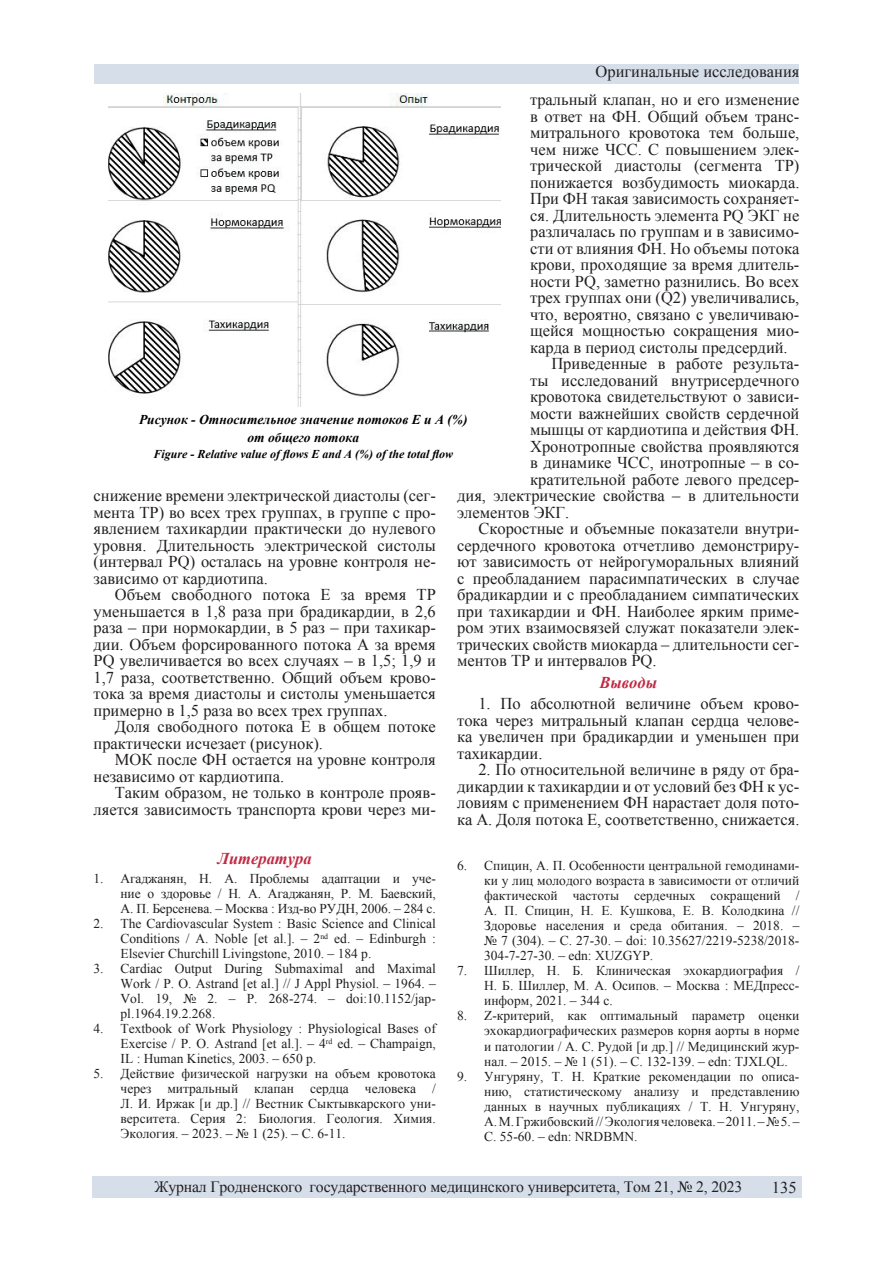
<style>
.page{position:relative;width:893px;height:1263px;background:#fff}
.page>*{position:absolute;margin:0;border:0;box-sizing:border-box;transform-origin:0 0}
.t1{font:16.5px/16.5px "Times New Roman";color:#231f20;text-align:justify}
.t2{font:italic 700 16.5px "Times New Roman";color:#c02a43}
.t3{font:15.75px "Times New Roman";letter-spacing:-.01em;color:#231f20}
.t4{font:13.5px/15px "Times New Roman";color:#231f20;text-align:justify}
.t5{font:italic 700 13.5px/18px "Times New Roman";color:#000001;text-align:center}
.t6{font:italic 700 12px "Times New Roman";color:#000001}
</style>
<div class="page">
<div style="left:94px;top:65px;width:705px;height:19px;background:#d5dee9"></div>
<div style="left:92px;top:1176px;width:709px;height:22px;background:#d5dee9"></div>
<img style="left:108px;top:94px;width:393px;height:313px">
<p class="t1" style="left:595px;top:63px;width:205px">Оригинальные исследования</p>
<p class="t1" style="left:530px;top:91px;width:271px">тральный клапан, но и его изменение</p>
<p class="t1" style="left:530px;top:107px;width:271px">в ответ на ФН. Общий объем транс-</p>
<p class="t1" style="left:530px;top:124px;width:271px">митрального кровотока тем больше,</p>
<p class="t1" style="left:530px;top:140px;width:271px">чем ниже ЧСС. С повышением элек-</p>
<p class="t1" style="left:530px;top:157px;width:271px">трической диастолы (сегмента ТР)</p>
<p class="t1" style="left:530px;top:173px;width:271px">понижается возбудимость миокарда.</p>
<p class="t1" style="left:530px;top:190px;width:271px">При ФН такая зависимость сохраняет-</p>
<p class="t1" style="left:530px;top:206px;width:271px">ся. Длительность элемента PQ ЭКГ не</p>
<p class="t1" style="left:530px;top:223px;width:271px">различалась по группам и в зависимо-</p>
<p class="t1" style="left:530px;top:239px;width:271px">сти от влияния ФН. Но объемы потока</p>
<p class="t1" style="left:530px;top:256px;width:271px">крови, проходящие за время длитель-</p>
<p class="t1" style="left:530px;top:272px;width:271px">ности PQ, заметно разнились. Во всех</p>
<p class="t1" style="left:530px;top:289px;width:271px">трех группах они (Q2) увеличивались,</p>
<p class="t1" style="left:530px;top:305px;width:271px">что, вероятно, связано с увеличиваю-</p>
<p class="t1" style="left:530px;top:322px;width:271px">щейся мощностью сокращения мио-</p>
<p class="t1" style="left:530px;top:338px;width:259px">карда в период систолы предсердий.</p>
<p class="t1" style="left:551px;top:355px;width:250px">Приведенные в работе результа-</p>
<p class="t1" style="left:530px;top:371px;width:271px">ты исследований внутрисердечного</p>
<p class="t1" style="left:530px;top:388px;width:271px">кровотока свидетельствуют о зависи-</p>
<p class="t1" style="left:530px;top:404px;width:271px">мости важнейших свойств сердечной</p>
<p class="t1" style="left:530px;top:421px;width:271px">мышцы от кардиотипа и действия ФН.</p>
<p class="t1" style="left:530px;top:437px;width:271px">Хронотропные свойства проявляются</p>
<p class="t1" style="left:530px;top:454px;width:271px">в динамике ЧСС, инотропные – в со-</p>
<p class="t1" style="left:530px;top:470px;width:271px">кратительной работе левого предсер-</p>
<p class="t1" style="left:457px;top:487px;width:344px">дия, электрические свойства – в длительности</p>
<p class="t1" style="left:457px;top:503px;width:114px">элементов ЭКГ.</p>
<p class="t1" style="left:478px;top:520px;width:323px">Скоростные и объемные показатели внутри-</p>
<p class="t1" style="left:457px;top:536px;width:344px">сердечного кровотока отчетливо демонстриру-</p>
<p class="t1" style="left:457px;top:553px;width:344px">ют зависимость от нейрогуморальных влияний</p>
<p class="t1" style="left:457px;top:569px;width:344px">с преобладанием парасимпатических в случае</p>
<p class="t1" style="left:457px;top:586px;width:344px">брадикардии и с преобладанием симпатических</p>
<p class="t1" style="left:457px;top:602px;width:344px">при тахикардии и ФН. Наиболее ярким приме-</p>
<p class="t1" style="left:457px;top:619px;width:344px">ром этих взаимосвязей служат показатели элек-</p>
<p class="t1" style="left:457px;top:635px;width:344px">трических свойств миокарда – длительности сег-</p>
<p class="t1" style="left:457px;top:652px;width:201px">ментов ТР и интервалов PQ.</p>
<p class="t2" style="left:599px;top:671px;width:59px">Выводы</p>
<p class="t1" style="left:457px;top:695px;width:344px;text-indent:21px">1. По абсолютной величине объем крово&shy;тока через митральный клапан сердца челове&shy;ка увеличен при брадикардии и уменьшен при тахикардии.</p>
<p class="t1" style="left:457px;top:761px;width:344px;text-indent:21px">2. По относительной величине в ряду от бра&shy;дикардии к тахикардии и от условий без ФН к ус&shy;ловиям с применением ФН нарастает доля пото&shy;ка А. Доля потока Е, соответственно, снижается.</p>
<p class="t5" style="left:139px;top:410px;width:330px">Рисунок - Относительное значение потоков Е и А (%) от общего потока</p>
<p class="t6" style="left:153px;top:446px;width:301px">Figure - Relative value of flows E and A (%) of the total flow</p>
<p class="t1" style="left:94px;top:487px;width:344px">снижение времени электрической диастолы (сег&shy;мента ТР) во всех трех группах, в группе с про&shy;явлением тахикардии практически до нулевого уровня. Длительность электрической систолы (интервал PQ) осталась на уровне контроля не&shy;зависимо от кардиотипа.</p>
<p class="t1" style="left:94px;top:586px;width:344px;text-indent:21px">Объем свободного потока Е за время ТР уменьшается в 1,8 раза при брадикардии, в 2,6 раза – при нормокардии, в 5 раз – при тахикар&shy;дии. Объем форсированного потока А за время PQ увеличивается во всех случаях – в 1,5; 1,9 и 1,7 раза, соответственно. Общий объем крово&shy;тока за время диастолы и систолы уменьшается примерно в 1,5 раза во всех трех группах.</p>
<p class="t1" style="left:94px;top:718px;width:344px;text-indent:21px">Доля свободного потока Е в общем потоке практически исчезает (рисунок).</p>
<p class="t1" style="left:94px;top:751px;width:344px;text-indent:21px">МОК после ФН остается на уровне контроля независимо от кардиотипа.</p>
<p class="t1" style="left:94px;top:784px;width:344px;text-align:right">Таким образом, не только в контроле прояв&shy;ляется зависимость транспорта крови через ми-</p>
<p class="t2" style="left:218px;top:847px;width:95px">Литература</p>
<p class="t4" style="left:121px;top:871px;width:317px;text-indent:-27px">1. Агаджанян, Н. А. Проблемы адаптации и уче&shy;ние о здоровье / Н. А. Агаджанян, Р. М. Баевский, А. П. Берсенева. – Москва : Изд-во РУДН, 2006. – 284 с.</p>
<p class="t4" style="left:121px;top:916px;width:317px;text-indent:-27px">2. The Cardiovascular System : Basic Science and Clinical Conditions / A. Noble [et al.]. – 2<sup>nd</sup> ed. – Edinburgh :<br>Elsevier Churchill Livingstone, 2010. – 184 p.</p>
<p class="t4" style="left:121px;top:961px;width:317px;text-indent:-27px">3. Cardiac Output During Submaximal and Maximal Work / P. O. Astrand [et al.] // J Appl Physiol. – 1964. – Vol. 19, № 2. – P. 268-274. – doi:10.1152/jap&shy;pl.1964.19.2.268.</p>
<p class="t4" style="left:121px;top:1021px;width:317px;text-indent:-27px">4. Textbook of Work Physiology : Physiological Bases of Exercise / P. O. Astrand [et al.]. – 4<sup>rd</sup> ed. – Champaign, IL : Human Kinetics, 2003. – 650 p.</p>
<p class="t4" style="left:121px;top:1066px;width:317px;text-indent:-27px">5. Действие физической нагрузки на объем кровотока через митральный клапан сердца человека / Л. И. Иржак [и др.] // Вестник Сыктывкарского уни&shy;верситета. Серия 2: Биология. Геология. Химия.<br>Экология. – 2023. – № 1 (25). – С. 6-11.</p>
<p class="t4" style="left:484px;top:858px;width:317px;text-indent:-27px">6. Спицин, А. П. Особенности центральной гемодинами&shy;ки у лиц молодого возраста в зависимости от отличий фактической частоты сердечных сокращений / А. П. Спицин, Н. Е. Кушкова, Е. В. Колодкина // Здоровье населения и среда обитания. – 2018. – № 7 (304). – С. 27-30. – doi: 10.35627/2219-5238/2018- 304-7-27-30. – edn: XUZGYP.</p>
<p class="t4" style="left:484px;top:963px;width:317px;text-indent:-27px">7. Шиллер, Н. Б. Клиническая эхокардиография / Н. Б. Шиллер, М. А. Осипов. – Москва : МЕДпресс&shy;информ, 2021. – 344 с.</p>
<p class="t4" style="left:484px;top:1008px;width:317px;text-indent:-27px">8. Z-критерий, как оптимальный параметр оценки эхокардиографических размеров корня аорты в норме и патологии / А. С. Рудой [и др.] // Медицинский жур&shy;нал. – 2015. – № 1 (51). – С. 132-139. – edn: TJXLQL.</p>
<p class="t4" style="left:484px;top:1068px;width:317px;text-indent:-27px">9. Унгуряну, Т. Н. Краткие рекомендации по описа&shy;нию, статистическому анализу и представлению данных в научных публикациях / Т. Н. Унгуряну, А. М. Гржибовский // Экология человека. – 2011. – № 5. – С. 55-60. – edn: NRDBMN.</p>
<p class="t3" style="left:154px;top:1176px;width:589px">Журнал Гродненского государственного медицинского университета, Том 21, № 2, 2023</p>
<p class="t1" style="left:772px;top:1178px;width:26px">135</p>
</div>
